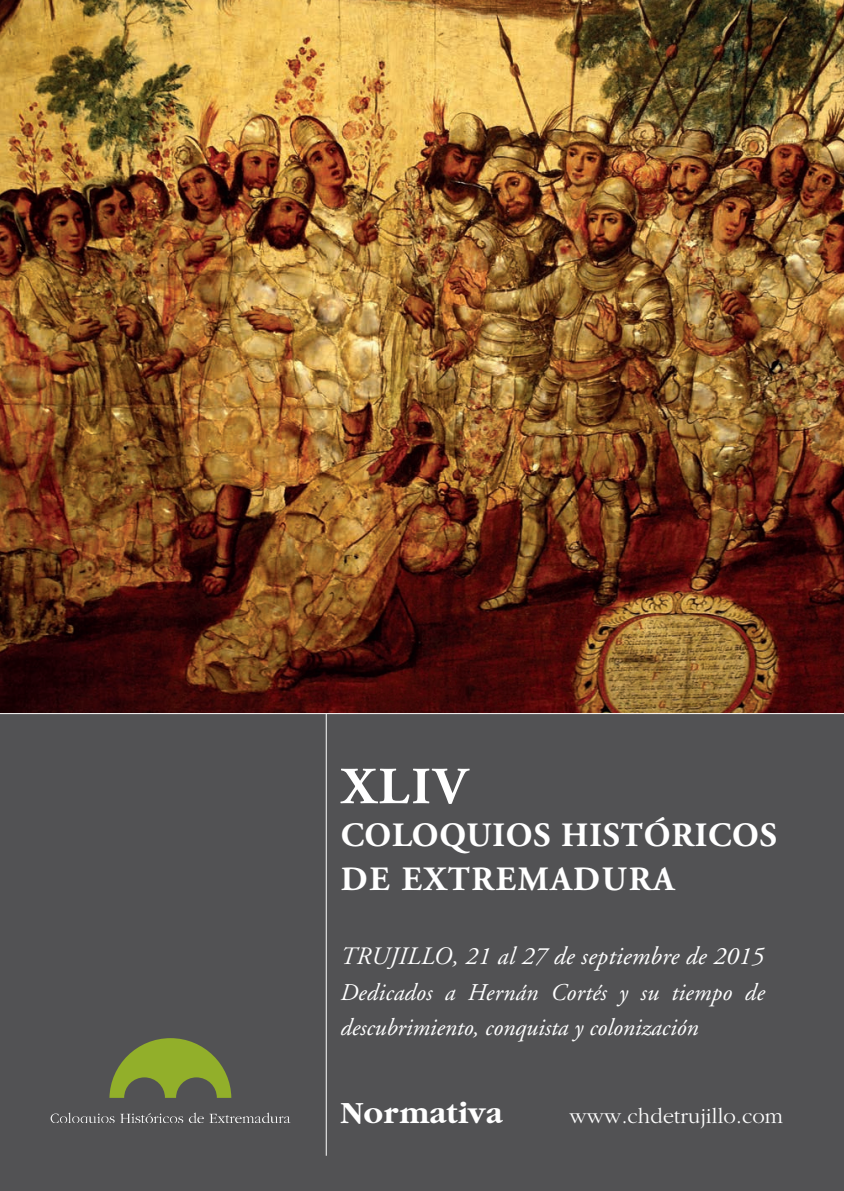
<style>
.page{position:relative;width:844px;height:1191px;background:#fff}
.page>*{position:absolute;margin:0;border:0;box-sizing:border-box;transform-origin:0 0}
.t1{font:700 51.98px "Adobe Garamond";color:#fff}
.t2{font:700 33.95px/43.2px "Adobe Garamond";letter-spacing:.025em;color:#fff}
.t3{font:700 32.02px "Garamond";letter-spacing:.01em;color:#fff}
.t4{font:italic 25.03px "Adobe Garamond";letter-spacing:.01em;color:#fff}
.t5{font:italic 23.97px/34.6px "Adobe Garamond";color:#fff}
.t6{font:300 22.05px "Garamond";letter-spacing:.01em;color:#fff}
</style>
<div class="page">
<div style="left:0;top:682px;width:843px;height:509px;background:#525254"></div>
<img style="left:0;top:0;width:843px;height:713px">
<svg style="left:109px;top:1038px;width:122px;height:59px"></svg>
<svg style="left:51px;top:1112px;width:132px;height:11px"></svg>
<svg style="left:189px;top:1112px;width:101px;height:11px"></svg>
<hr style="left:326px;top:714px;width:1px;height:441px;background:#fff">
<hr style="left:0;top:713px;width:843px;height:1px;background:#fff">
<h1 class="t1" style="left:341px;top:765px;width:127px">XLIV</h1>
<h2 class="t2" style="left:340px;top:817px;width:437px">COLOQUIOS HISTÓRICOS<br>DE EXTREMADURA</h2>
<p class="t4" style="left:340px;top:946px;width:425px">TRUJILLO, 21 al 27 de septiembre de 2015</p>
<p class="t5" style="left:340px;top:977px;width:425px">Dedicados a Hernán Cortés y su tiempo de descubrimiento, conquista y colonización</p>
<h3 class="t3" style="left:340px;top:1100px;width:163px">Normativa</h3>
<p class="t6" style="left:569px;top:1107px;width:215px">www.chdetrujillo.com</p>
</div>
